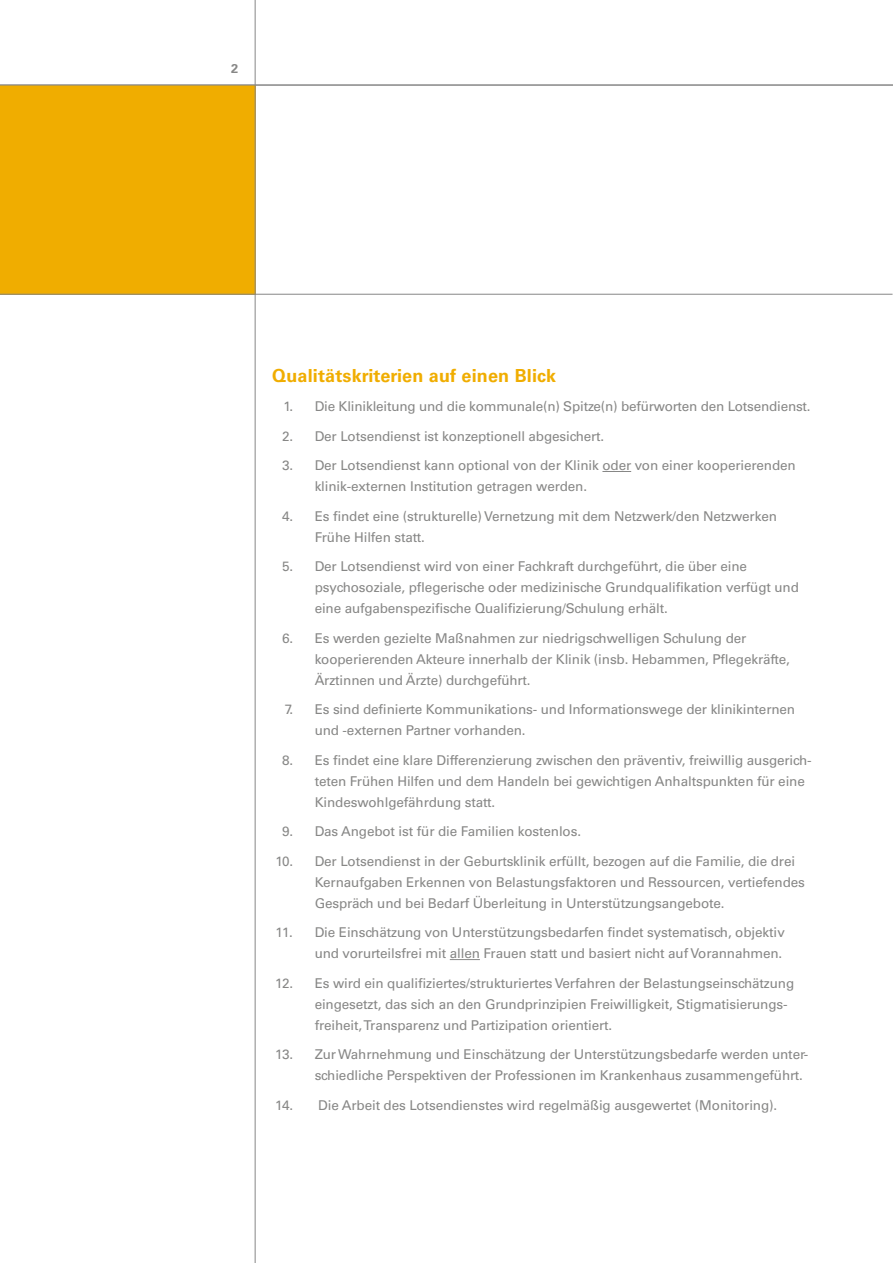
<style>
.page{position:relative;width:893px;height:1263px;background:#fff}
.page>*{position:absolute;margin:0;border:0;box-sizing:border-box;transform-origin:0 0}
.Cover_Inhalt_head_3{font:700 18px "Univers LT Std";letter-spacing:.01em;color:#f0ad00}
.Cover_Inhalt_head_3-2{font:13.5px/21px "Univers LT Std";letter-spacing:-.01em;color:#878786}
.Pagina_links{font:700 12.75px "Univers LT Std";color:#878786}
</style>
<div class="page">
<div style="left:0;top:85px;width:255px;height:210px;background:#f0ad00"></div>
<hr style="left:0;top:85px;width:893px;height:1px;background:#878786">
<hr style="left:255px;top:0;width:1px;height:1263px;background:#878786">
<hr style="left:0;top:294px;width:892px;height:1px;background:#878786">
<svg style="left:602px;top:471px;width:29px;height:1px"></svg>
<hr style="left:450px;top:959px;width:30px;height:1px;background:#878786">
<p class="Pagina_links" style="left:231px;top:61px;width:9px">2</p>
<p class="Cover_Inhalt_head_3" style="left:272px;top:365px;width:285px">Qualitätskriterien auf einen Blick</p>
<p class="Cover_Inhalt_head_3-2" style="left:283px;top:396px;width:529px">1. Die Klinikleitung und die kommunale(n) Spitze(n) befürworten den Lotsendienst.</p>
<p class="Cover_Inhalt_head_3-2" style="left:282px;top:425px;width:323px">2. Der Lotsendienst ist konzeptionell abgesichert.</p>
<p class="Cover_Inhalt_head_3-2" style="left:315px;top:455px;width:483px;text-indent:-33px">3. Der Lotsendienst kann optional von der Klinik oder von einer kooperierenden klinik-externen Institution getragen werden.</p>
<p class="Cover_Inhalt_head_3-2" style="left:315px;top:505px;width:464px;text-indent:-33px">4. Es findet eine (strukturelle) Vernetzung mit dem Netzwerk/den Netzwerken<br>Frühe Hilfen statt.</p>
<p class="Cover_Inhalt_head_3-2" style="left:315px;top:556px;width:486px;text-indent:-33px">5. Der Lotsendienst wird von einer Fachkraft durchgeführt, die über eine psychosoziale, pflegerische oder medizinische Grundqualifikation verfügt und eine aufgabenspezifische Qualifizierung/Schulung erhält.</p>
<p class="Cover_Inhalt_head_3-2" style="left:315px;top:627px;width:477px;text-indent:-33px">6. Es werden gezielte Maßnahmen zur niedrigschwelligen Schulung der kooperierenden Akteure innerhalb der Klinik (insb. Hebammen, Pflegekräfte,<br>Ärztinnen und Ärzte) durchgeführt.</p>
<p class="Cover_Inhalt_head_3-2" style="left:315px;top:699px;width:482px;text-indent:-30px">7. Es sind definierte Kommunikations- und Informationswege der klinikinternen und -externen Partner vorhanden.</p>
<p class="Cover_Inhalt_head_3-2" style="left:315px;top:749px;width:499px;text-indent:-33px">8. Es findet eine klare Differenzierung zwischen den präventiv, freiwillig ausgerich&shy;teten Frühen Hilfen und dem Handeln bei gewichtigen Anhaltspunkten für eine<br>Kindeswohlgefährdung statt.</p>
<p class="Cover_Inhalt_head_3-2" style="left:282px;top:821px;width:300px">9. Das Angebot ist für die Familien kostenlos.</p>
<p class="Cover_Inhalt_head_3-2" style="left:315px;top:850px;width:492px;text-indent:-39px">10. Der Lotsendienst in der Geburtsklinik erfüllt, bezogen auf die Familie, die drei<br>Kernaufgaben Erkennen von Belastungsfaktoren und Ressourcen, vertiefendes<br>Gespräch und bei Bedarf Überleitung in Unterstützungsangebote.</p>
<p class="Cover_Inhalt_head_3-2" style="left:275px;top:922px;width:511px;text-align:right">11. Die Einschätzung von Unterstützungsbedarfen findet systematisch, objektiv und vorurteilsfrei mit allen Frauen statt und basiert nicht auf Vorannahmen.</p>
<p class="Cover_Inhalt_head_3-2" style="left:315px;top:972px;width:481px;text-indent:-40px">12. Es wird ein qualifiziertes/strukturiertes Verfahren der Belastungseinschätzung eingesetzt, das sich an den Grundprinzipien Freiwilligkeit, Stigmatisierungs&shy;freiheit, Transparenz und Partizipation orientiert.</p>
<p class="Cover_Inhalt_head_3-2" style="left:315px;top:1044px;width:495px;text-indent:-40px">13. Zur Wahrnehmung und Einschätzung der Unterstützungsbedarfe werden unter&shy;schiedliche Perspektiven der Professionen im Krankenhaus zusammengeführt.</p>
<p class="Cover_Inhalt_head_3-2" style="left:275px;top:1094px;width:503px">14. Die Arbeit des Lotsendienstes wird regelmäßig ausgewertet (Monitoring).</p>
</div>
